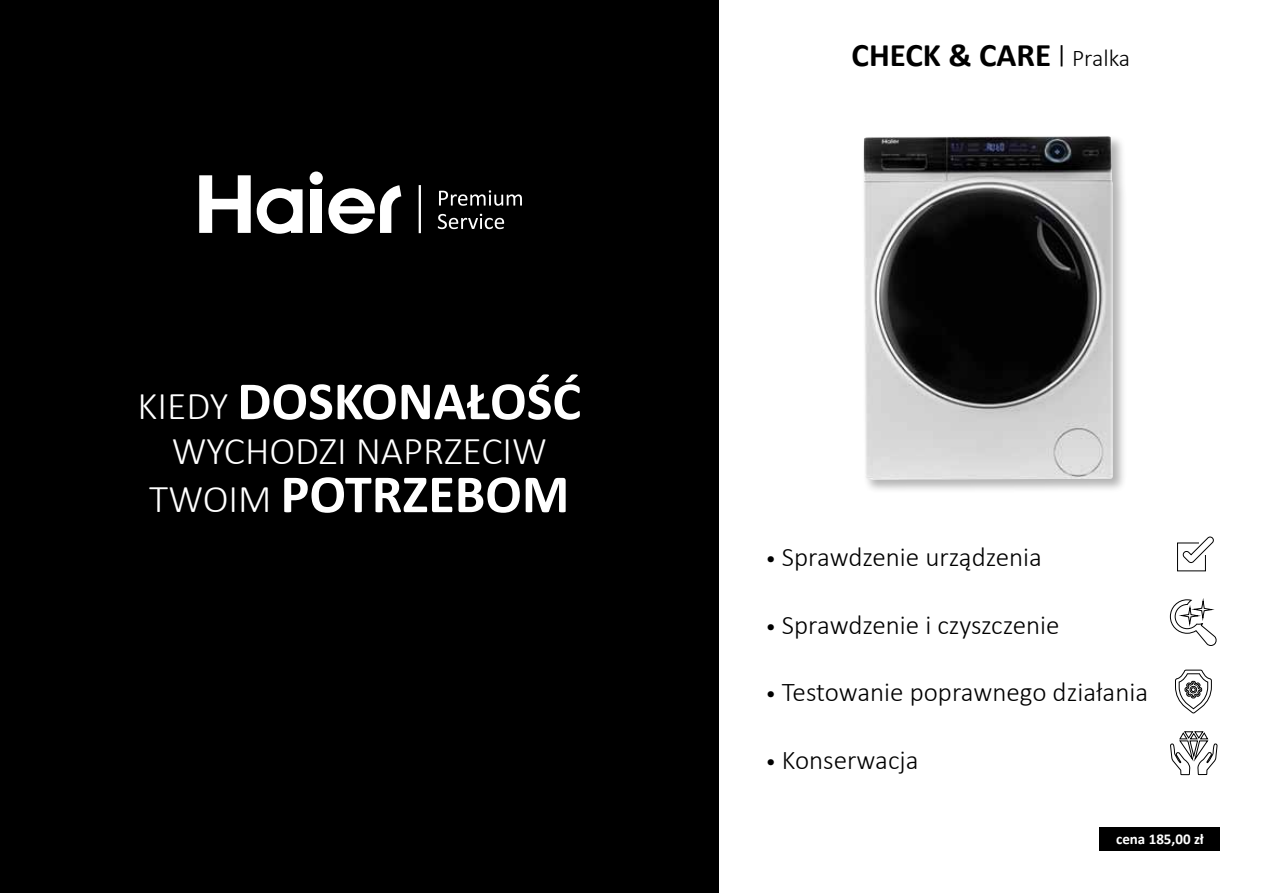
<style>
.page{position:relative;width:1263px;height:893px;background:#fff}
.page>*{position:absolute;margin:0;border:0;box-sizing:border-box;transform-origin:0 0}
.t1{font:700 54.3px "Calibri";color:#fff}
.t2{font:300 39.45px "Calibri";color:#fff}
.t3{font:700 33px "Calibri";color:#000}
.t4{font:300 27.15px "Calibri";color:#000}
.t5{font:700 15px "Calibri";color:#fff}
.s1{font-weight:300;font-size:39.45px}
.s2{font-weight:300;font-size:24px}
.s3{font-size:21.6px}
</style>
<div class="page">
<div style="left:0;top:0;width:719px;height:893px;background:#000"></div>
<div style="left:310px;top:189px;width:12px;height:44px;background:#fff"></div>
<div style="left:310px;top:171px;width:13px;height:14px;background:#fff;border-radius:50%"></div>
<svg style="left:199px;top:175px;width:52px;height:58px"></svg>
<svg style="left:257px;top:188px;width:46px;height:46px"></svg>
<svg style="left:328px;top:185px;width:73px;height:49px"></svg>
<svg style="left:439px;top:190px;width:83px;height:16px"></svg>
<svg style="left:438px;top:214px;width:66px;height:15px"></svg>
<hr style="left:419px;top:185px;width:2px;height:48px;background:#fff">
<svg style="left:1170px;top:731px;width:48px;height:44px"></svg>
<svg style="left:1175px;top:669px;width:37px;height:45px"></svg>
<div style="left:1177px;top:543px;width:29px;height:28px;border:1px solid #000"></div>
<svg style="left:1182px;top:536px;width:32px;height:27px"></svg>
<svg style="left:1169px;top:599px;width:48px;height:47px"></svg>
<div style="left:1099px;top:827px;width:121px;height:23px;background:#000"></div>
<div style="left:861px;top:134px;width:266px;height:360px;background:#000;opacity:.3"></div>
<img style="left:863px;top:136px;width:250px;height:344px">
<h1 class="t1" style="left:138px;top:366px;width:445px"><span class="s1">KIEDY</span> DOSKONAŁOŚĆ</h1>
<h2 class="t2" style="left:172px;top:427px;width:377px">WYCHODZI NAPRZECIW</h2>
<h1 class="t1" style="left:149px;top:459px;width:422px"><span class="s1">TWOIM</span> POTRZEBOM</h1>
<p class="t3" style="left:851px;top:34px;width:280px">CHECK &amp; CARE <span class="s2">Pralka</span></p>
<p class="t4" style="left:765px;top:540px;width:278px"><span class="s3">•</span> Sprawdzenie urządzenia</p>
<p class="t4" style="left:765px;top:608px;width:296px"><span class="s3">•</span> Sprawdzenie i czyszczenie</p>
<p class="t4" style="left:765px;top:675px;width:384px"><span class="s3">•</span> Testowanie poprawnego działania</p>
<p class="t4" style="left:765px;top:743px;width:155px"><span class="s3">•</span> Konserwacja</p>
<p class="t5" style="left:1116px;top:830px;width:89px">cena 185,00 zł</p>
</div>
